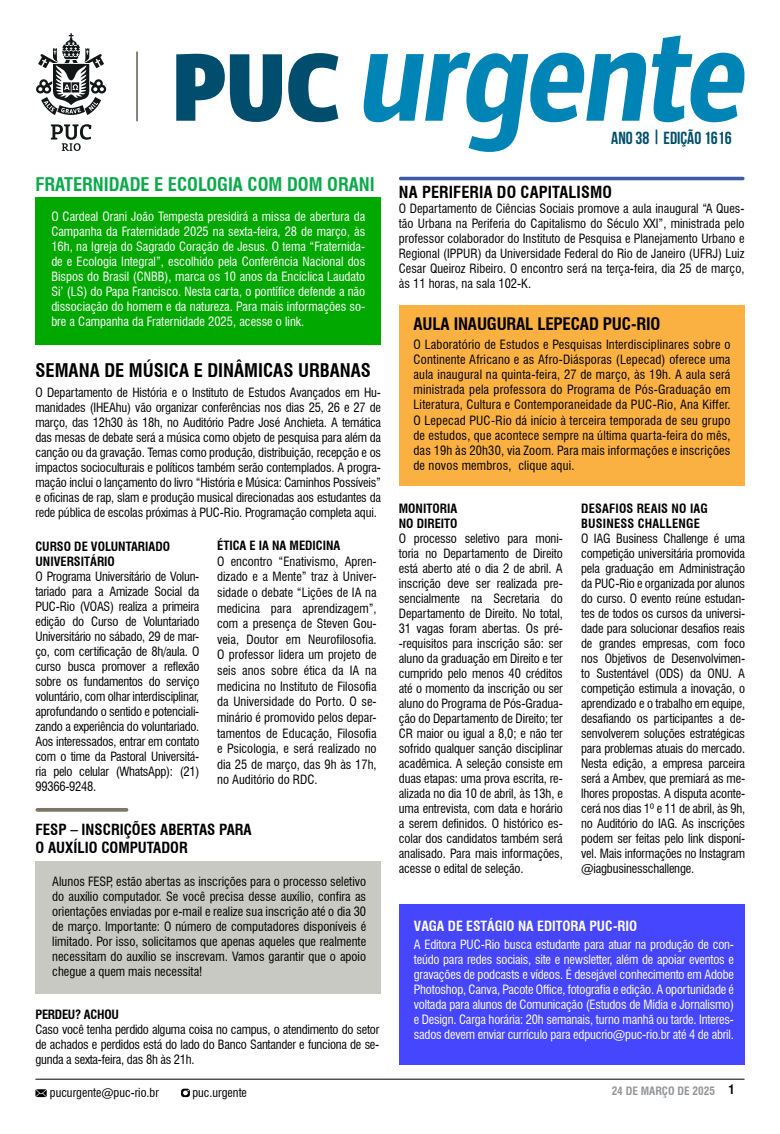
<style>
.page{position:relative;width:780px;height:1134px;background:#fff}
.page>*{position:absolute;margin:0;border:0;box-sizing:border-box;transform-origin:0 0}
.t1{font:700 condensed 18.38px "Swiss 721 BT";color:#0ca94b}
.t2{font:700 condensed 18.38px "Swiss 721 BT";color:#000}
.t3{font:17.5px "Bebas Neue";color:#004f6c}
.t4{font:700 condensed 16.88px "Swiss 721 BT";letter-spacing:-.01em;color:#000}
.t5{font:700 condensed 16.25px "Swiss 721 BT";letter-spacing:.01em;color:#000}
.t6{font:700 condensed 15px/18px "Swiss 721 BT";color:#000}
.t7{font:700 condensed 13.75px "Swiss 721 BT";color:#fff}
.t8{font:condensed 12.5px/15px "Swiss 721 BT";letter-spacing:-.01em;color:#000;text-align:justify}
.t9{font:condensed 12.5px/15px "Swiss 721 BT";letter-spacing:-.005em;color:#fff;text-align:justify}
.t10{font:700 condensed 12.5px/15px "Swiss 721 BT";color:#000}
.t11{font:700 condensed 12.5px "Swiss 721 BT";letter-spacing:-.02em;color:#000}
.t12{font:condensed 12.12px "Swiss 721 BT";color:#000}
.t13{font:700 condensed 11.25px "Swiss 721 BT";color:#939598}
</style>
<div class="page">
<hr style="left:35px;top:1079px;width:709px;height:1px;background:#000">
<svg style="left:181px;top:1089px;width:9px;height:8px"></svg>
<svg style="left:35px;top:1089px;width:12px;height:8px"></svg>
<div style="left:399px;top:305px;width:345px;height:181px;background:#fbb042"></div>
<svg style="left:176px;top:54px;width:106px;height:68px"></svg>
<svg style="left:288px;top:53px;width:50px;height:69px"></svg>
<svg style="left:363px;top:35px;width:381px;height:117px"></svg>
<hr style="left:136px;top:52px;width:2px;height:69px;background:#79776a">
<svg style="left:51px;top:124px;width:40px;height:27px"></svg>
<svg style="left:36px;top:33px;width:71px;height:82px"></svg>
<div style="left:35px;top:197px;width:346px;height:148px;background:#01a800"></div>
<div style="left:399px;top:904px;width:345px;height:160px;background:#4646fe"></div>
<svg style="left:642px;top:1064px;width:102px;height:1px"></svg>
<svg style="left:399px;top:1064px;width:102px;height:1px"></svg>
<svg style="left:37px;top:808px;width:89px;height:4px"></svg>
<div style="left:35px;top:861px;width:346px;height:133px;background:#c9c9c3"></div>
<hr style="left:399px;top:177px;width:345px;height:3px;background:#3d5ba9;border-radius:2px">
<h1 class="t1" style="left:35px;top:173px;width:341px">FRATERNIDADE E ECOLOGIA COM DOM ORANI</h1>
<p class="t9" style="left:51px;top:209px;width:315px">O Cardeal Orani João Tempesta presidirá a missa de abertura da Campanha da Fraternidade 2025 na sexta-feira, 28 de março, às 16h, na Igreja do Sagrado Coração de Jesus. O tema “Fraternida&shy;de e Ecologia Integral”, escolhido pela Conferência Nacional dos Bispos do Brasil (CNBB), marca os 10 anos da Encíclica Laudato Si’ (LS) do Papa Francisco. Nesta carta, o pontífice defende a não dissociação do homem e da natureza. Para mais informações so&shy;bre a Campanha da Fraternidade 2025, acesse o link.</p>
<h1 class="t2" style="left:35px;top:359px;width:337px">SEMANA DE MÚSICA E DINÂMICAS URBANAS</h1>
<p class="t8" style="left:35px;top:385px;width:347px">O Departamento de História e o Instituto de Estudos Avançados em Hu&shy;manidades (IHEAhu) vão organizar conferências nos dias 25, 26 e 27 de março, das 12h30 às 18h, no Auditório Padre José Anchieta. A temática das mesas de debate será a música como objeto de pesquisa para além da canção ou da gravação. Temas como produção, distribuição, recepção e os impactos socioculturais e políticos também serão contemplados. A progra&shy;mação inclui o lançamento do livro “História e Música: Caminhos Possíveis” e oficinas de rap, slam e produção musical direcionadas aos estudantes da rede pública de escolas próximas à PUC-Rio. Programação completa aqui.</p>
<p class="t10" style="left:35px;top:539px;width:136px">CURSO DE VOLUNTARIADO<br>UNIVERSITÁRIO</p>
<p class="t8" style="left:35px;top:569px;width:165px">O Programa Universitário de Volun&shy;tariado para a Amizade Social da PUC-Rio (VOAS) realiza a primeira edição do Curso de Voluntariado Universitário no sábado, 29 de mar&shy;ço, com certificação de 8h/aula. O curso busca promover a reflexão sobre os fundamentos do serviço voluntário, com olhar interdisciplinar, aprofundando o sentido e potenciali&shy;zando a experiência do voluntariado.<br>Aos interessados, entrar em contato com o time da Pastoral Universitá&shy;ria pelo celular (WhatsApp): (21)<br>99366-9248.</p>
<p class="t10" style="left:217px;top:538px;width:125px">ÉTICA E IA NA MEDICINA</p>
<p class="t8" style="left:217px;top:553px;width:161px;line-height:15.6px">O encontro “Enativismo, Apren&shy;dizado e a Mente” traz à Univer&shy;sidade o debate “Lições de IA na medicina para aprendizagem”, com a presença de Steven Gou&shy;veia, Doutor em Neurofilosofia.<br>O professor lidera um projeto de seis anos sobre ética da IA na medicina no Instituto de Filosofia da Universidade do Porto. O se&shy;minário é promovido pelos depar&shy;tamentos de Educação, Filosofia e Psicologia, e será realizado no dia 25 de março, das 9h às 17h, no Auditório do RDC.</p>
<p class="t6" style="left:35px;top:820px;width:218px">FESP – INSCRIÇÕES ABERTAS PARA<br>O AUXÍLIO COMPUTADOR</p>
<p class="t8" style="left:52px;top:874px;width:315px">Alunos FESP, estão abertas as inscrições para o processo seletivo do auxílio computador. Se você precisa desse auxílio, confira as orientações enviadas por e-mail e realize sua inscrição até o dia 30 de março. Importante: O número de computadores disponíveis é limitado. Por isso, solicitamos que apenas aqueles que realmente necessitam do auxílio se inscrevam. Vamos garantir que o apoio chegue a quem mais necessita!</p>
<p class="t11" style="left:35px;top:1006px;width:85px">PERDEU? ACHOU</p>
<p class="t8" style="left:35px;top:1021px;width:345px">Caso você tenha perdido alguma coisa no campus, o atendimento do setor de achados e perdidos está do lado do Banco Santander e funciona de se&shy;gunda a sexta-feira, das 8h às 21h.</p>
<h2 class="t3" style="left:611px;top:128px;width:122px">ANO 38 | EDIÇÃO 1616</h2>
<h3 class="t5" style="left:399px;top:182px;width:215px">NA PERIFERIA DO CAPITALISMO</h3>
<p class="t8" style="left:399px;top:201px;width:347px">O Departamento de Ciências Sociais promove a aula inaugural “A Ques&shy;tão Urbana na Periferia do Capitalismo do Século XXI”, ministrada pelo professor colaborador do Instituto de Pesquisa e Planejamento Urbano e Regional (IPPUR) da Universidade Federal do Rio de Janeiro (UFRJ) Luiz Cesar Queiroz Ribeiro. O encontro será na terça-feira, dia 25 de março, às 11 horas, na sala 102-K.</p>
<h3 class="t4" style="left:413px;top:314px;width:248px">AULA INAUGURAL LEPECAD PUC-RIO</h3>
<p class="t8" style="left:413px;top:337px;width:318px">O Laboratório de Estudos e Pesquisas Interdisciplinares sobre o Continente Africano e as Afro-Diásporas (Lepecad) oferece uma aula inaugural na quinta-feira, 27 de março, às 19h. A aula será ministrada pela professora do Programa de Pós-Graduação em Literatura, Cultura e Contemporaneidade da PUC-Rio, Ana Kiffer.<br>O Lepecad PUC-Rio dá início à terceira temporada de seu grupo de estudos, que acontece sempre na última quarta-feira do mês, das 19h às 20h30, via Zoom. Para mais informações e inscrições de novos membros, clique aqui.</p>
<p class="t10" style="left:399px;top:501px;width:60px">MONITORIA<br>NO DIREITO</p>
<p class="t8" style="left:399px;top:531px;width:165px">O processo seletivo para moni&shy;toria no Departamento de Direito está aberto até o dia 2 de abril. A inscrição deve ser realizada pre&shy;sencialmente na Secretaria do Departamento de Direito. No total, 31 vagas foram abertas. Os pré--requisitos para inscrição são: ser aluno da graduação em Direito e ter cumprido pelo menos 40 créditos até o momento da inscrição ou ser aluno do Programa de Pós-Gradua&shy;ção do Departamento de Direito; ter CR maior ou igual a 8,0; e não ter sofrido qualquer sanção disciplinar acadêmica. A seleção consiste em duas etapas: uma prova escrita, re&shy;alizada no dia 10 de abril, às 13h, e uma entrevista, com data e horário a serem definidos. O histórico es&shy;colar dos candidatos também será analisado. Para mais informações, acesse o edital de seleção.</p>
<p class="t10" style="left:581px;top:501px;width:128px">DESAFIOS REAIS NO IAG<br>BUSINESS CHALLENGE</p>
<p class="t8" style="left:581px;top:531px;width:165px">O IAG Business Challenge é uma competição universitária promovida pela graduação em Administração da PUC-Rio e organizada por alunos do curso. O evento reúne estudan&shy;tes de todos os cursos da universi&shy;dade para solucionar desafios reais de grandes empresas, com foco nos Objetivos de Desenvolvimen&shy;to Sustentável (ODS) da ONU. A competição estimula a inovação, o aprendizado e o trabalho em equipe, desafiando os participantes a de&shy;senvolverem soluções estratégicas para problemas atuais do mercado.<br>Nesta edição, a empresa parceira será a Ambev, que premiará as me&shy;lhores propostas. A disputa aconte&shy;cerá nos dias 1º e 11 de abril, às 9h, no Auditório do IAG. As inscrições podem ser feitas pelo link disponí&shy;vel. Mais informações no Instagram @iagbusinesschallenge.</p>
<p class="t7" style="left:414px;top:918px;width:225px">VAGA DE ESTÁGIO NA EDITORA PUC-RIO</p>
<p class="t9" style="left:414px;top:937px;width:322px">A Editora PUC-Rio busca estudante para atuar na produção de con&shy;teúdo para redes sociais, site e newsletter, além de apoiar eventos e gravações de podcasts e vídeos. É desejável conhecimento em Adobe Photoshop, Canva, Pacote Office, fotografia e edição. A oportunidade é voltada para alunos de Comunicação (Estudos de Mídia e Jornalismo) e Design. Carga horária: 20h semanais, turno manhã ou tarde. Interes&shy;sados devem enviar currículo para edpucrio@puc-rio.br até 4 de abril.</p>
<p class="t12" style="left:50px;top:1085px;width:111px">pucurgente@puc-rio.br</p>
<p class="t12" style="left:192px;top:1085px;width:56px">puc.urgente</p>
<p class="t10" style="left:728px;top:1082px;width:8px">1</p>
<p class="t13" style="left:611px;top:1084px;width:105px">24 DE MARÇO DE 2025</p>
</div>
